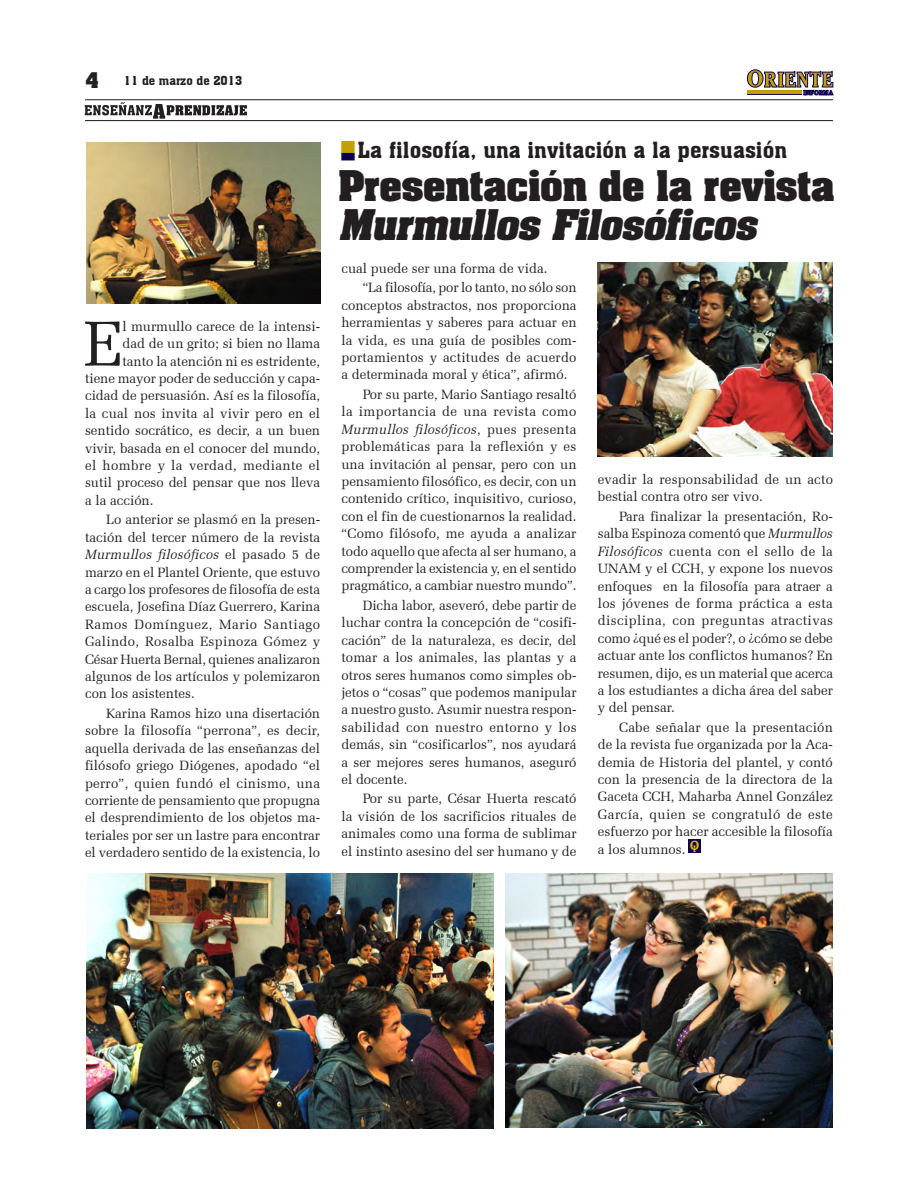
<style>
.page{position:relative;width:918px;height:1188px;background:#fff}
.page>*{position:absolute;margin:0;border:0;box-sizing:border-box;transform-origin:0 0}
.CUERPO_DE_TEXTOO_OK{font:64.2px "Zapf Elliptical 711 BT";color:#231f20}
.titulo{font:700 36px/39px "Aachen";color:#231f20}
.balazo{font:21.75px "Aachen BT";color:#231f20}
.t1{font:700 21px "Aachen BT";color:#231f20}
.t2{font:700 15px "Oranda BT";color:#deb308}
.CUERPO_DE_TEXTOO_OK-2{font:13.5px/17.4px "Zapf Elliptical 711 BT";color:#231f20;text-align:justify}
.CUERPO_DE_TEXTOO_OK-3{font:13.5px "Zapf Elliptical 711 BT";letter-spacing:.03em;color:#231f20}
.t3{font:12px "Aachen BT";color:#231f20}
.t4{font:700 10.5px "Oranda BT";color:#deb308}
.s1{font-style:italic}
</style>
<div class="page">
<img style="left:87px;top:873px;width:406px;height:255px">
<img style="left:598px;top:263px;width:235px;height:194px">
<img style="left:506px;top:873px;width:327px;height:254px">
<img style="left:87px;top:143px;width:233px;height:161px">
<div style="left:688px;top:839px;width:13px;height:14px;background:#0a024e"></div>
<div style="left:341px;top:141px;width:14px;height:12px;background:#c39f06;border:2px solid #c39f06"></div>
<div style="left:341px;top:153px;width:14px;height:7px;background:#0a024e;border:2px solid #0a024e"></div>
<svg style="left:85px;top:103px;width:162px;height:16px"></svg>
<hr style="left:85px;top:99px;width:748px;height:1px;background:#231f20">
<hr style="left:85px;top:120px;width:748px;height:1px;background:#231f20">
<svg style="left:747px;top:70px;width:16px;height:17px"></svg>
<div style="left:747px;top:70px;width:16px;height:17px;border:1px solid #0a024e;border-radius:50%"></div>
<div style="left:752px;top:72px;width:7px;height:13px;background:#fff;border-radius:50%"></div>
<div style="left:752px;top:72px;width:7px;height:13px;border:1px solid #0a024e;border-radius:50%"></div>
<svg style="left:764px;top:71px;width:69px;height:24px"></svg>
<div style="left:747px;top:90px;width:54px;height:5px;background:#c39f06"></div>
<p class="t1" style="left:85px;top:67px;width:16px">4</p>
<p class="t3" style="left:124px;top:73px;width:120px">11 de marzo de 2013</p>
<p class="CUERPO_DE_TEXTOO_OK" style="left:84px;top:306px;width:40px">E</p>
<p class="CUERPO_DE_TEXTOO_OK-2" style="left:122px;top:317px;width:199px">l murmullo carece de la intensi-</p>
<p class="CUERPO_DE_TEXTOO_OK-2" style="left:122px;top:335px;width:199px">dad de un grito; si bien no llama</p>
<p class="CUERPO_DE_TEXTOO_OK-2" style="left:122px;top:352px;width:199px">tanto la atención ni es estridente,</p>
<p class="CUERPO_DE_TEXTOO_OK-2" style="left:85px;top:370px;width:237px">tiene mayor poder de seducción y capa-</p>
<p class="CUERPO_DE_TEXTOO_OK-2" style="left:85px;top:387px;width:237px">cidad de persuasión. Así es la filosofía,</p>
<p class="CUERPO_DE_TEXTOO_OK-2" style="left:85px;top:404px;width:237px">la cual nos invita al vivir pero en el</p>
<p class="CUERPO_DE_TEXTOO_OK-2" style="left:85px;top:422px;width:237px">sentido socrático, es decir, a un buen</p>
<p class="CUERPO_DE_TEXTOO_OK-2" style="left:85px;top:439px;width:237px">vivir, basada en el conocer del mundo,</p>
<p class="CUERPO_DE_TEXTOO_OK-3" style="left:85px;top:457px;width:237px">el hombre y la verdad, mediante el</p>
<p class="CUERPO_DE_TEXTOO_OK-2" style="left:85px;top:474px;width:237px">sutil proceso del pensar que nos lleva</p>
<p class="CUERPO_DE_TEXTOO_OK-2" style="left:85px;top:491px;width:70px">a la acción.</p>
<p class="CUERPO_DE_TEXTOO_OK-2" style="left:85px;top:511px;width:237px;text-indent:21px">Lo anterior se plasmó en la presen&shy;tación del tercer número de la revista <span class="s1">Murmullos filosóficos</span> el pasado 5 de marzo en el Plantel Oriente, que estuvo a cargo los profesores de filosofía de esta escuela, Josefina Díaz Guerrero, Karina Ramos Domínguez, Mario Santiago Galindo, Rosalba Espinoza Gómez y César Huerta Bernal, quienes analizaron algunos de los artículos y polemizaron con los asistentes.</p>
<p class="CUERPO_DE_TEXTOO_OK-2" style="left:85px;top:705px;width:237px;text-indent:21px">Karina Ramos hizo una disertación sobre la filosofía “perrona”, es decir, aquella derivada de las enseñanzas del filósofo griego Diógenes, apodado “el perro”, quien fundó el cinismo, una corriente de pensamiento que propugna el desprendimiento de los objetos ma&shy;teriales por ser un lastre para encontrar el verdadero sentido de la existencia, lo</p>
<p class="balazo" style="left:358px;top:136px;width:431px">La filosofía, una invitación a la persuasión</p>
<p class="titulo" style="left:338px;top:165px;width:497px">Presentación de la revista<br><span class="s1">Murmullos Filosóficos</span></p>
<p class="CUERPO_DE_TEXTOO_OK-2" style="left:341px;top:260px;width:208px">cual puede ser una forma de vida.</p>
<p class="CUERPO_DE_TEXTOO_OK-2" style="left:341px;top:279px;width:237px;text-indent:21px">“La filosofía, por lo tanto, no sólo son conceptos abstractos, nos proporciona herramientas y saberes para actuar en la vida, es una guía de posibles com&shy;portamientos y actitudes de acuerdo a determinada moral y ética”, afirmó.</p>
<p class="CUERPO_DE_TEXTOO_OK-2" style="left:341px;top:386px;width:237px;text-indent:21px">Por su parte, Mario Santiago resaltó la importancia de una revista como <span class="s1">Murmullos filosóficos</span>, pues presenta problemáticas para la reflexión y es una invitación al pensar, pero con un pensamiento filosófico, es decir, con un contenido crítico, inquisitivo, curioso, con el fin de cuestionarnos la realidad. “Como filósofo, me ayuda a analizar todo aquello que afecta al ser humano, a comprender la existencia y, en el sentido pragmático, a cambiar nuestro mundo”.</p>
<p class="CUERPO_DE_TEXTOO_OK-2" style="left:341px;top:597px;width:237px;text-indent:21px">Dicha labor, aseveró, debe partir de luchar contra la concepción de “cosifi&shy;cación” de la naturaleza, es decir, del tomar a los animales, las plantas y a otros seres humanos como simples ob&shy;jetos o “cosas” que podemos manipular a nuestro gusto. Asumir nuestra respon&shy;sabilidad con nuestro entorno y los demás, sin “cosificarlos”, nos ayudará a ser mejores seres humanos, aseguró el docente.</p>
<p class="CUERPO_DE_TEXTOO_OK-2" style="left:341px;top:790px;width:237px;text-indent:21px">Por su parte, César Huerta rescató la visión de los sacrificios rituales de animales como una forma de sublimar el instinto asesino del ser humano y de</p>
<p class="CUERPO_DE_TEXTOO_OK-2" style="left:598px;top:471px;width:237px">evadir la responsabilidad de un acto bestial contra otro ser vivo.</p>
<p class="CUERPO_DE_TEXTOO_OK-2" style="left:598px;top:507px;width:237px;text-indent:21px">Para finalizar la presentación, Ro&shy;salba Espinoza comentó que <span class="s1">Murmullos Filosóficos</span> cuenta con el sello de la UNAM y el CCH, y expone los nuevos enfoques en la filosofía para atraer a los jóvenes de forma práctica a esta disciplina, con preguntas atractivas como ¿qué es el poder?, o ¿cómo se debe actuar ante los conflictos humanos? En resumen, dijo, es un material que acerca a los estudiantes a dicha área del saber y del pensar.</p>
<p class="CUERPO_DE_TEXTOO_OK-2" style="left:598px;top:718px;width:237px;text-indent:21px">Cabe señalar que la presentación de la revista fue organizada por la Aca&shy;demia de Historia del plantel, y contó con la presencia de la directora de la Gaceta CCH, Maharba Annel González García, quien se congratuló de este esfuerzo por hacer accesible la filosofía a los alumnos.</p>
<p class="t2" style="left:690px;top:836px;width:11px">O</p>
<p class="t4" style="left:693px;top:843px;width:4px">I</p>
</div>
